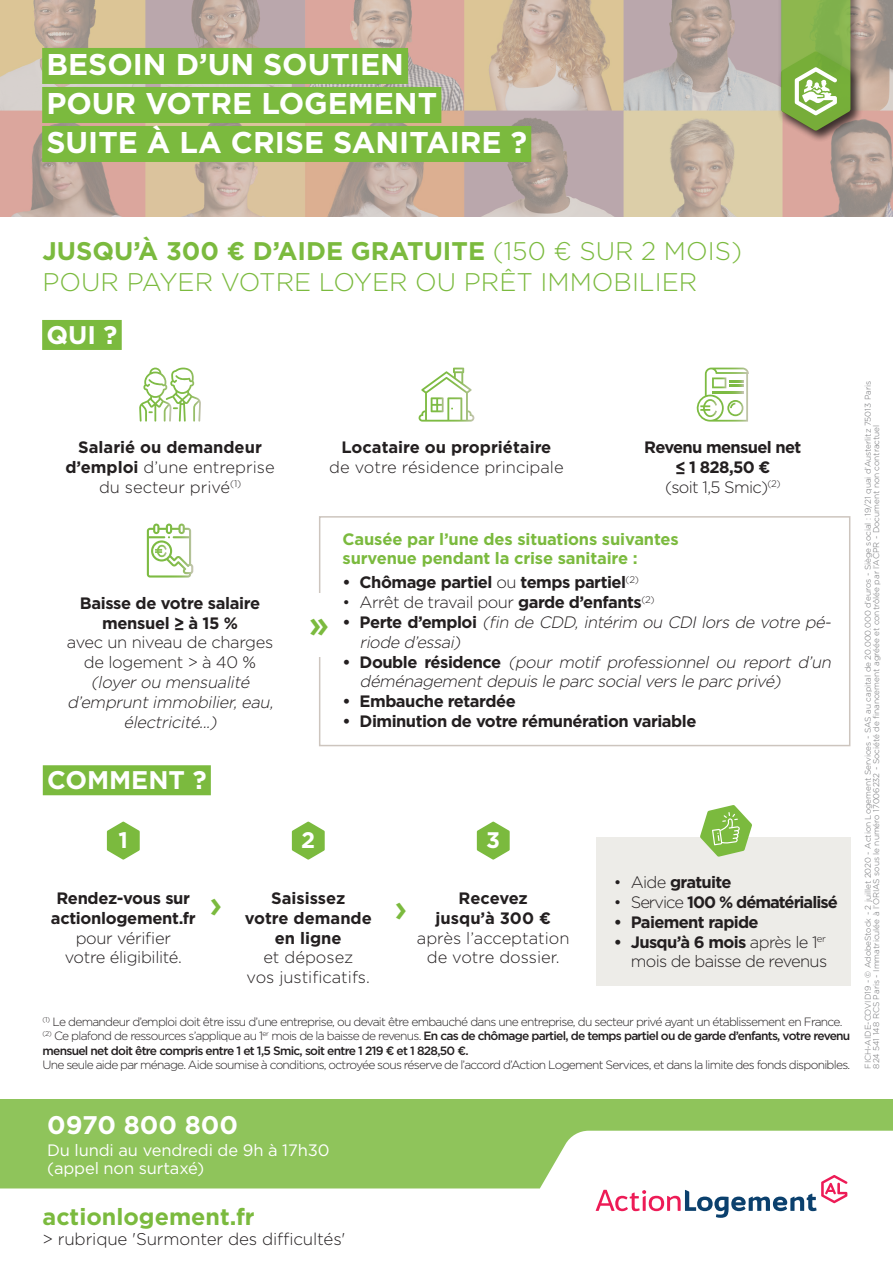
<style>
.page{position:relative;width:893px;height:1263px;background:#fff}
.page>*{position:absolute;margin:0;border:0;box-sizing:border-box;transform-origin:0 0}
.t1{font:500 37.5px "Gotham";color:#7bba3e}
.t2{font:700 30px "Gotham";color:#fff}
.TITRE{font:300 25.5px/30.6px "Gotham";color:#7bba3e}
.t3{font:700 25.5px "Gotham";color:#fff}
.t4{font:700 23.4px "Gotham";color:#7bba3e}
.t5{font:700 22.5px "Gotham";color:#fff}
.t6{font:300 16.95px "Gotham";letter-spacing:-.01em;color:#231f20}
.t7{font:italic 300 16.5px/19.8px "Gotham";color:#231f20}
.t8{font:700 16.5px/19.8px "Gotham";letter-spacing:-.03em;color:#231f20;text-align:center}
.t9{font:300 16.5px/19.8px "Gotham";color:#231f20;text-align:center}
.t10{font:700 16.5px/19.8px "Gotham";letter-spacing:-.01em;color:#7bba3e}
.t11{font:700 16.5px/19.8px "Gotham";color:#231f20;text-align:center}
.t12{font:16.5px "Gotham";letter-spacing:-.01em;color:#fff}
.t13{font:300 16.5px/19.8px "Gotham";letter-spacing:-.04em;color:#231f20;text-align:right}
.t14{font:300 16.5px "Gotham";letter-spacing:-.03em;color:#231f20}
.t15{font:700 16.5px "Gotham";letter-spacing:-.06em;color:#231f20}
.t16{font:300 12px "Gotham";letter-spacing:-.06em;color:#231f20}
.t17{font:500 12px/14.4px "Gotham";letter-spacing:-.06em;color:#231f20}
.t18{font:300 8.25px "Gotham";color:#6c6d70}
.s1{font-weight:700}
.s2{font-family:"Montserrat"}
.s3{font-weight:300}
.s4{font-style:normal}
.s5{font-weight:700;font-style:normal}
</style>
<div class="page">
<svg style="left:0;top:0;width:893px;height:217px;background:#c7b0a1"></svg>
<div style="left:0;top:1099px;width:893px;height:97px;background:#8fc45b"></div>
<div style="left:42px;top:48px;width:366px;height:36px;background:#7bba3e"></div>
<div style="left:42px;top:87px;width:399px;height:36px;background:#7bba3e"></div>
<div style="left:42px;top:126px;width:489px;height:36px;background:#7bba3e"></div>
<div style="left:777px;top:0;width:86px;height:142px;background:#231f20;opacity:.7"></div>
<svg style="left:781px;top:0;width:69px;height:131px;background:#8cb359"></svg>
<div style="left:42px;top:320px;width:80px;height:30px;background:#7bba3e"></div>
<div style="left:319px;top:516px;width:531px;height:230px;border:2px solid #cdc5be"></div>
<div style="left:305px;top:593px;width:28px;height:64px;background:#fff"></div>
<svg style="left:696px;top:368px;width:53px;height:54px"></svg>
<svg style="left:418px;top:368px;width:56px;height:54px"></svg>
<svg style="left:147px;top:523px;width:46px;height:54px"></svg>
<svg style="left:139px;top:368px;width:62px;height:54px"></svg>
<div style="left:43px;top:765px;width:168px;height:30px;background:#7bba3e"></div>
<div style="left:596px;top:837px;width:254px;height:149px;background:#edece8"></div>
<svg style="left:107px;top:821px;width:33px;height:39px"></svg>
<svg style="left:292px;top:821px;width:33px;height:39px"></svg>
<svg style="left:477px;top:821px;width:33px;height:39px"></svg>
<svg style="left:700px;top:805px;width:52px;height:52px"></svg>
<svg style="left:0;top:1131px;width:893px;height:80px"></svg>
<svg style="left:596px;top:1175px;width:251px;height:43px"></svg>
<p class="t2" style="left:46px;top:45px;width:359px">BESOIN D’UN SOUTIEN</p>
<p class="t2" style="left:46px;top:84px;width:392px">POUR VOTRE LOGEMENT</p>
<p class="t2" style="left:46px;top:123px;width:482px">SUITE À LA CRISE SANITAIRE ?</p>
<p class="TITRE" style="left:43px;top:235px;width:701px"><span class="s1">JUSQU’À 300 € D’AIDE GRATUITE</span> (150 € SUR 2 MOIS)<br>POUR PAYER VOTRE LOYER OU PRÊT IMMOBILIER</p>
<p class="t3" style="left:46px;top:318px;width:73px">QUI ?</p>
<p class="t9" style="left:65px;top:437px;width:211px"><span class="s1">Salarié ou demandeur d’emploi</span> d’une entreprise du secteur privé<sup>(1)</sup></p>
<p class="t9" style="left:329px;top:437px;width:236px"><span class="s1">Locataire ou propriétaire </span>de votre résidence principale</p>
<p class="t8" style="left:644px;top:437px;width:159px">Revenu mensuel net <span class="s2">≤</span> 1 828,50 €<br><span class="s3">(soit 1,5 Smic)</span><sup>(2)</sup></p>
<p class="t8" style="left:80px;top:593px;width:182px">Baisse de votre salaire mensuel <span class="s2">≥</span> à 15 %</p>
<p class="t7" style="left:67px;top:632px;width:212px;text-align:center"><span class="s4">avec un niveau de charges de logement &gt; à 40 % </span>(loyerou mensualité d’empruntimmobilier,eau, électricité...)</p>
<p class="t3" style="left:47px;top:763px;width:161px">COMMENT ?</p>
<p class="t1" style="left:308px;top:599px;width:22px">››</p>
<p class="t10" style="left:343px;top:529px;width:338px">Causée par l’une des situations suivantes survenue pendant la crise sanitaire :</p>
<p class="t8" style="left:343px;top:573px;width:298px">• Chômage partiel <span class="s3">ou</span> temps partiel<sup>(2)</sup></p>
<p class="t14" style="left:343px;top:592px;width:313px">• Arrêt de travail pour <span class="s1">garde d’enfants</span><sup>(2)</sup></p>
<p class="t7" style="left:360px;top:612px;width:477px;text-indent:-17px"><span class="s5">• Pe rt e d ’e m p l o i</span> (fin de CDD, intérim ou CDI lors de votre pé&shy;riode d’essai)</p>
<p class="t7" style="left:360px;top:651px;width:477px;text-indent:-17px"><span class="s5">• D o u b l e rés i d e n ce</span> (pour motif professionnel ou report d’un déménagementdepuisle parc socialversle parc privé)</p>
<p class="t8" style="left:343px;top:691px;width:175px">• Embauche retardée</p>
<p class="t8" style="left:343px;top:711px;width:355px">• Diminution de votre rémunération variable</p>
<p class="t5" style="left:119px;top:825px;width:11px">1</p>
<p class="t5" style="left:301px;top:825px;width:16px">2</p>
<p class="t5" style="left:486px;top:825px;width:15px">3</p>
<p class="t8" style="left:51px;top:888px;width:146px">Rendez-vous sur actionlogement.fr <span class="s3">pour vérifier<br>votre éligibilité.</span></p>
<p class="t11" style="left:245px;top:888px;width:129px">Saisissez<br>votre demande en ligne<br><span class="s3">et déposez<br>vos justificatifs.</span></p>
<p class="t9" style="left:417px;top:888px;width:154px"><span class="s1">Recevez<br>jusqu’à 300 € </span>après l’acceptation de votre dossier.</p>
<p class="t1" style="left:209px;top:879px;width:15px">›</p>
<p class="t1" style="left:394px;top:883px;width:15px">›</p>
<p class="t8" style="left:614px;top:872px;width:119px"><span class="s3">• Aide</span> gratuite</p>
<p class="t15" style="left:614px;top:891px;width:226px"><span class="s3">• Service</span> 100 % dématérialisé</p>
<p class="t8" style="left:614px;top:912px;width:146px">• Paiement rapide</p>
<p class="t13" style="left:614px;top:931px;width:215px"><span class="s1">• Jusqu’à 6 mois</span> après le 1<sup>er </sup>mois de baisse de revenus</p>
<p class="t16" style="left:43px;top:1014px;width:801px"><sup>(1)</sup> Le demandeur d’emploi doit être issu d’une entreprise, ou devait être embauché dans une entreprise, du secteur privé ayant un établissement en France.</p>
<p class="t17" style="left:43px;top:1028px;width:809px"><sup>(2)</sup> <span class="s3">Ce plafond de ressources s’applique au 1</span><sup>er</sup> <span class="s3">mois de la baisse de revenus.</span> En cas de chômage partiel, de temps partiel ou de garde d’enfants, votre revenu mensuel net doit être compris entre 1 et 1,5 Smic, soit entre 1 219 € et 1 828,50 €.</p>
<p class="t16" style="left:43px;top:1057px;width:809px">Une seule aide par ménage. Aide soumise à conditions, octroyée sous réserve de l’accord d’Action Logement Services, et dans la limite des fonds disponibles.</p>
<p class="t18" style="left:863px;top:1068px;width:689px;rotate:-90deg">FICH-AIDE-COVID19 - © AdobeStock - 2 juillet 2020 - Action Logement Services - SAS au capital de 20.000.000 d’euros - Siège social : 19/21 quai d’Austerlitz 75013 Paris</p>
<p class="t18" style="left:871px;top:1068px;width:645px;rotate:-90deg">824 541 148 RCS Paris - Immatriculée à l’ORIAS sous le numéro 17006232 - Société de financement agréée et contrôlée par l’ACPR - Document non contractuel</p>
<p class="t3" style="left:47px;top:1107px;width:193px">0970 800 800</p>
<p class="t12" style="left:47px;top:1139px;width:284px">Du lundi au vendredi de 9h à 17h30</p>
<p class="t12" style="left:47px;top:1158px;width:159px">(appel non surtaxé)</p>
<p class="t4" style="left:43px;top:1201px;width:214px">actionlogement.fr</p>
<p class="t6" style="left:43px;top:1229px;width:304px">&gt; rubrique 'Surmonter des difficultés'</p>
</div>
